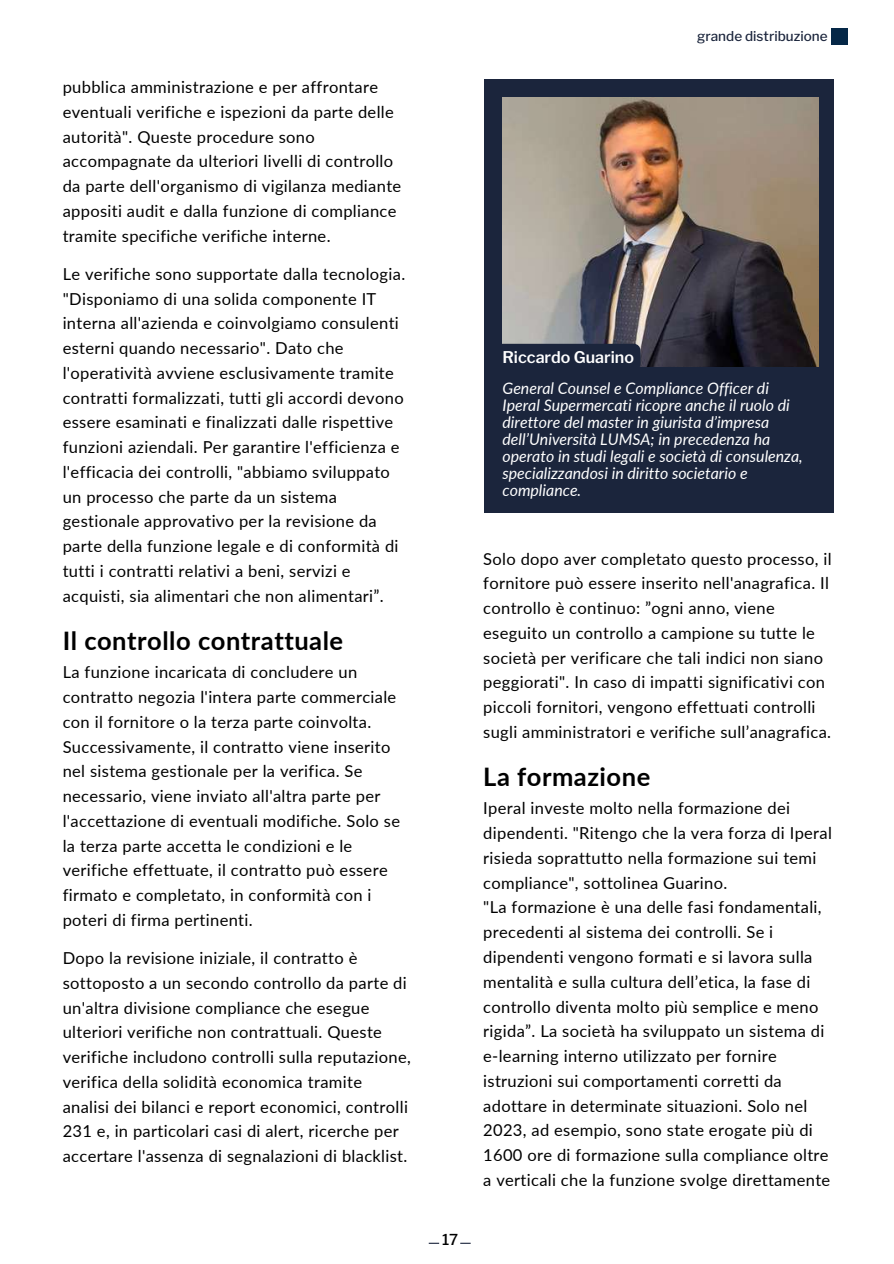
<style>
.page{position:relative;width:894px;height:1264px;background:#fff}
.page>*{position:absolute;margin:0;border:0;box-sizing:border-box;transform-origin:0 0}
.t1{font:700 25.5px "Lato";letter-spacing:.02em;color:#000}
.t2{font:16.5px/24.8px "Lato";letter-spacing:.02em;color:#000}
.t3{font:600 16.05px "Libre Franklin";color:#fff}
.t4{font:italic 15.9px/16.8px "Lato";color:#fff}
.t5{font:500 15px "Libre Franklin";color:#000}
.t6{font:500 13.5px "Libre Franklin";color:#1b253c}
</style>
<div class="page">
<div style="left:830px;top:28px;width:16px;height:16px;background:#052747"></div>
<div style="left:484px;top:79px;width:349px;height:434px;background:#1b253c"></div>
<img style="left:502px;top:97px;width:316px;height:269px">
<div style="left:496px;top:344px;width:144px;height:26px;background:#1b253c;border-radius:7px"></div>
<p class="t2" style="left:63px;top:74px;width:340px">pubblica amministrazione e per affrontare eventuali verifiche e ispezioni da parte delle autorità". Queste procedure sono accompagnate da ulteriori livelli di controllo da parte dell'organismo di vigilanza mediante appositi audit e dalla funzione di compliance tramite specifiche verifiche interne.</p>
<p class="t2" style="left:63px;top:261px;width:344px">Le verifiche sono supportate dalla tecnologia. "Disponiamo di una solida componente IT interna all'azienda e coinvolgiamo consulenti esterni quando necessario". Dato che l'operatività avviene esclusivamente tramite contratti formalizzati, tutti gli accordi devono essere esaminati e finalizzati dalle rispettive funzioni aziendali. Per garantire l'efficienza e l'efficacia dei controlli, "abbiamo sviluppato un processo che parte da un sistema gestionale approvativo per la revisione da parte della funzione legale e di conformità di tutti i contratti relativi a beni, servizi e acquisti, sia alimentari che non alimentari”.</p>
<h1 class="t1" style="left:63px;top:624px;width:282px">Il controllo contrattuale</h1>
<p class="t2" style="left:63px;top:659px;width:339px">La funzione incaricata di concludere un contratto negozia l'intera parte commerciale con il fornitore o la terza parte coinvolta.<br>Successivamente, il contratto viene inserito nel sistema gestionale per la verifica. Se necessario, viene inviato all'altra parte per l'accettazione di eventuali modifiche. Solo se la terza parte accetta le condizioni e le verifiche effettuate, il contratto può essere firmato e completato, in conformità con i poteri di firma pertinenti.</p>
<p class="t2" style="left:63px;top:945px;width:349px">Dopo la revisione iniziale, il contratto è sottoposto a un secondo controllo da parte di un'altra divisione compliance che esegue ulteriori verifiche non contrattuali. Queste verifiche includono controlli sulla reputazione, verifica della solidità economica tramite analisi dei bilanci e report economici, controlli 231 e, in particolari casi di alert, ricerche per accertare l'assenza di segnalazioni di blacklist.</p>
<p class="t6" style="left:697px;top:28px;width:132px">grande distribuzione</p>
<p class="t5" style="left:442px;top:1230px;width:18px">17</p>
<p class="t3" style="left:502px;top:347px;width:133px">Riccardo Guarino</p>
<p class="t4" style="left:502px;top:380px;width:301px">General Counsel e Compliance Officer di Iperal Supermercati ricopre anche il ruolo di direttore del master in giurista d’impresa dell’Università LUMSA; in precedenza ha operato in studi legali e società di consulenza, specializzandosi in diritto societario e compliance.</p>
<p class="t2" style="left:483px;top:546px;width:350px">Solo dopo aver completato questo processo, il fornitore può essere inserito nell'anagrafica. Il controllo è continuo: ”ogni anno, viene eseguito un controllo a campione su tutte le società per verificare che tali indici non siano peggiorati". In caso di impatti significativi con piccoli fornitori, vengono effettuati controlli sugli amministratori e verifiche sull’anagrafica.</p>
<h1 class="t1" style="left:483px;top:760px;width:168px">La formazione</h1>
<p class="t2" style="left:483px;top:795px;width:350px">Iperal investe molto nella formazione dei dipendenti. "Ritengo che la vera forza di Iperal risieda soprattutto nella formazione sui temi compliance", sottolinea Guarino.<br>"La formazione è una delle fasi fondamentali, precedenti al sistema dei controlli. Se i dipendenti vengono formati e si lavora sulla mentalità e sulla cultura dell’etica, la fase di controllo diventa molto più semplice e meno rigida”. La società ha sviluppato un sistema di e-learning interno utilizzato per fornire istruzioni sui comportamenti corretti da adottare in determinate situazioni. Solo nel 2023, ad esempio, sono state erogate più di 1600 ore di formazione sulla compliance oltre a verticali che la funzione svolge direttamente</p>
</div>
